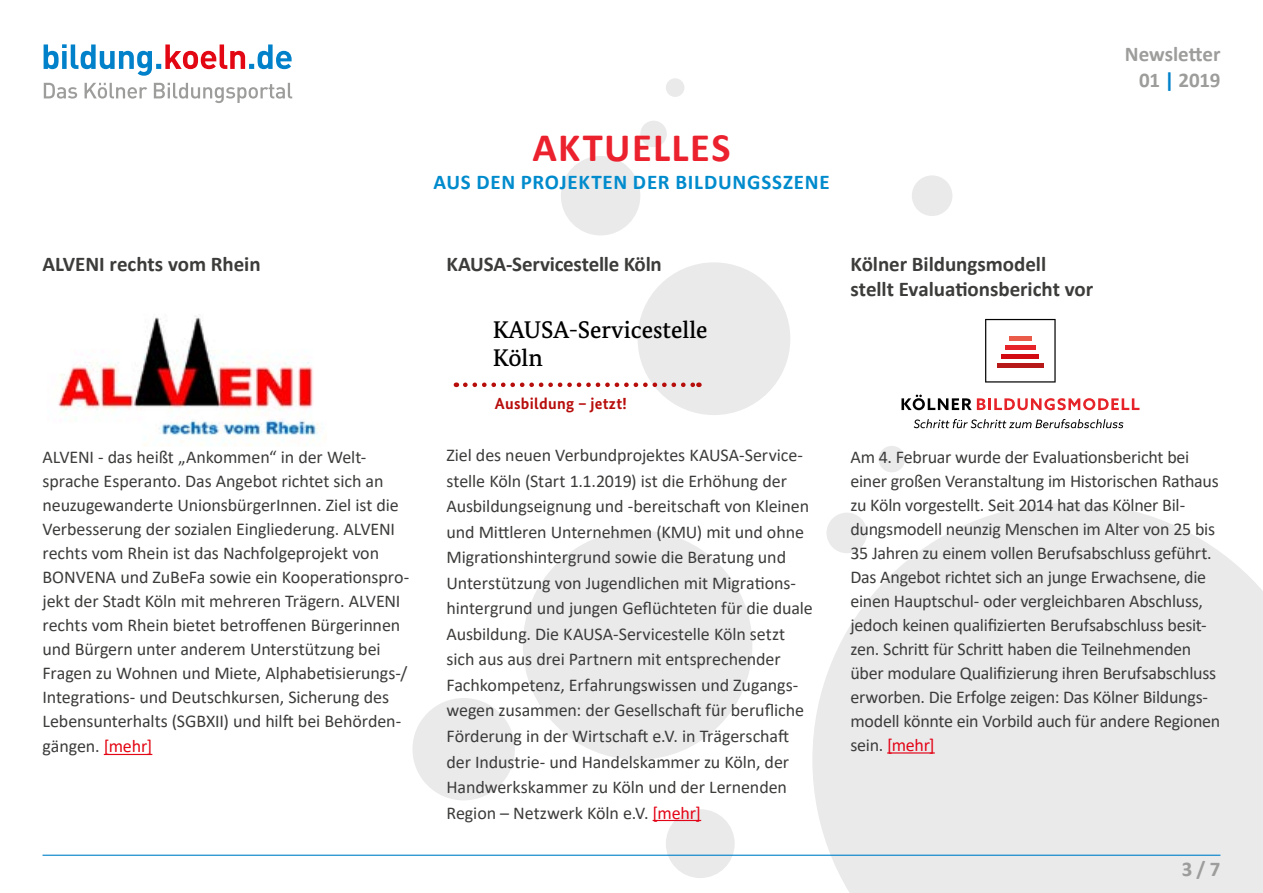
<style>
.page{position:relative;width:1263px;height:893px;background:#fff}
.page>*{position:absolute;margin:0;border:0;box-sizing:border-box;transform-origin:0 0}
.t1{font:700 40.5px "Calibri";letter-spacing:.035em;color:#eb212e}
.t2{font:500 24.15px/27.6px "Bundes Serif";color:#000}
.t3{font:700 21px/25.5px "Calibri";letter-spacing:-.005em;color:#3c3c3b}
.t4{font:700 21px "Calibri";letter-spacing:.035em;color:#008bcd}
.t5{font:700 21px/25.2px "Calibri";letter-spacing:-.005em;color:#9d9d9c;text-align:right}
.t6{font:18px/25.5px "Calibri";letter-spacing:-.01em;color:#3c3c3b}
.t7{font:700 16.05px "Bundes Sans";letter-spacing:.02em;color:#b70e0c}
.s1{color:#0081c9}
.s2{color:#e30613}
.s3{color:#e30517}
</style>
<div class="page">
<div style="left:523px;top:530px;width:229px;height:230px;background:#eaeaeb;border-radius:50%"></div>
<div style="left:666px;top:809px;width:69px;height:69px;background:#eaeaeb;border-radius:50%"></div>
<div style="left:412px;top:698px;width:103px;height:102px;background:#eaeaeb;border-radius:50%"></div>
<svg style="left:812px;top:503px;width:451px;height:390px;background:#ececed"></svg>
<div style="left:638px;top:262px;width:152px;height:153px;background:#eaeaeb;border-radius:50%"></div>
<div style="left:878px;top:446px;width:27px;height:26px;background:#eaeaeb;border-radius:50%"></div>
<div style="left:912px;top:175px;width:40px;height:41px;background:#eaeaeb;border-radius:50%"></div>
<div style="left:666px;top:78px;width:18px;height:19px;background:#eaeaeb;border-radius:50%"></div>
<div style="left:640px;top:121px;width:27px;height:26px;background:#eaeaeb;border-radius:50%"></div>
<div style="left:561px;top:156px;width:79px;height:79px;background:#eaeaeb;border-radius:50%"></div>
<svg style="left:901px;top:395px;width:238px;height:15px"></svg>
<svg style="left:914px;top:419px;width:209px;height:9px"></svg>
<svg style="left:985px;top:319px;width:71px;height:64px"></svg>
<hr style="left:104px;top:754px;width:48px;height:1px;background:#e30613">
<hr style="left:653px;top:820px;width:48px;height:1px;background:#e30517">
<hr style="left:887px;top:752px;width:48px;height:1px;background:#e30517">
<hr style="left:43px;top:855px;width:1177px;height:1px;background:#0081c9">
<svg style="left:44px;top:44px;width:248px;height:32px"></svg>
<svg style="left:44px;top:83px;width:248px;height:20px"></svg>
<img style="left:58px;top:316px;width:266px;height:130px">
<svg style="left:465px;top:382px;width:234px;height:5px"></svg>
<h1 class="t1" style="left:532px;top:119px;width:200px">AKTUELLES</h1>
<p class="t4" style="left:433px;top:168px;width:398px">AUS DEN PROJEKTEN DER BILDUNGSSZENE</p>
<p class="t5" style="left:1125px;top:42px;width:97px">Newsletter<br>01 <span class="s1">|</span> 2019</p>
<p class="t3" style="left:43px;top:251px;width:220px">ALVENI rechts vom Rhein</p>
<p class="t6" style="left:43px;top:444px;width:368px;line-height:24.2px">ALVENI - das heißt „Ankommen“ in der Welt&shy;sprache Esperanto. Das Angebot richtet sich an neuzugewanderte UnionsbürgerInnen. Ziel ist die Verbesserung der sozialen Eingliederung. ALVENI rechts vom Rhein ist das Nachfolgeprojekt von BONVENA und ZuBeFa sowie ein Kooperationspro&shy;jekt der Stadt Köln mit mehreren Trägern. ALVENI rechts vom Rhein bietet betroffenen Bürgerinnen und Bürgern unter anderem Unterstützung bei Fragen zu Wohnen und Miete, Alphabetisierungs-/ Integrations- und Deutschkursen, Sicherung des Lebensunterhalts (SGBXII) und hilft bei Behörden&shy;gängen. <span class="s2">[mehr]</span></p>
<p class="t3" style="left:446px;top:251px;width:217px">KAUSA-Servicestelle Köln</p>
<h2 class="t2" style="left:493px;top:316px;width:216px">KAUSA-Servicestelle<br>Köln</h2>
<p class="t7" style="left:495px;top:393px;width:133px">Ausbildung – jetzt!</p>
<p class="t6" style="left:446px;top:442px;width:368px">Ziel des neuen Verbundprojektes KAUSA-Service&shy;stelle Köln (Start 1.1.2019) ist die Erhöhung der Ausbildungseignung und -bereitschaft von Kleinen und Mittleren Unternehmen (KMU) mit und ohne Migrationshintergrund sowie die Beratung und Unterstützung von Jugendlichen mit Migrations&shy;hintergrund und jungen Geflüchteten für die duale Ausbildung. Die KAUSA-Servicestelle Köln setzt sich aus aus drei Partnern mit entsprechender Fachkompetenz, Erfahrungswissen und Zugangs&shy;wegen zusammen: der Gesellschaft für berufliche Förderung in der Wirtschaft e.V. in Trägerschaft der Industrie- und Handelskammer zu Köln, der Handwerkskammer zu Köln und der Lernenden Region – Netzwerk Köln e.V. <span class="s3">[mehr]</span></p>
<p class="t3" style="left:850px;top:251px;width:244px">Kölner Bildungsmodell stellt Evaluationsbericht vor</p>
<p class="t6" style="left:850px;top:444px;width:371px;line-height:24px">Am 4. Februar wurde der Evaluationsbericht bei einer großen Veranstaltung im Historischen Rathaus zu Köln vorgestellt. Seit 2014 hat das Kölner Bil&shy;dungsmodell neunzig Menschen im Alter von 25 bis 35 Jahren zu einem vollen Berufsabschluss geführt.<br>Das Angebot richtet sich an junge Erwachsene, die einen Hauptschul- oder vergleichbaren Abschluss, jedoch keinen qualifizierten Berufsabschluss besit&shy;zen. Schritt für Schritt haben die Teilnehmenden über modulare Qualifizierung ihren Berufsabschluss erworben. Die Erfolge zeigen: Das Kölner Bildungs&shy;modell könnte ein Vorbild auch für andere Regionen sein. <span class="s3">[mehr]</span></p>
<p class="t5" style="left:1182px;top:856px;width:40px">3 / 7</p>
</div>
